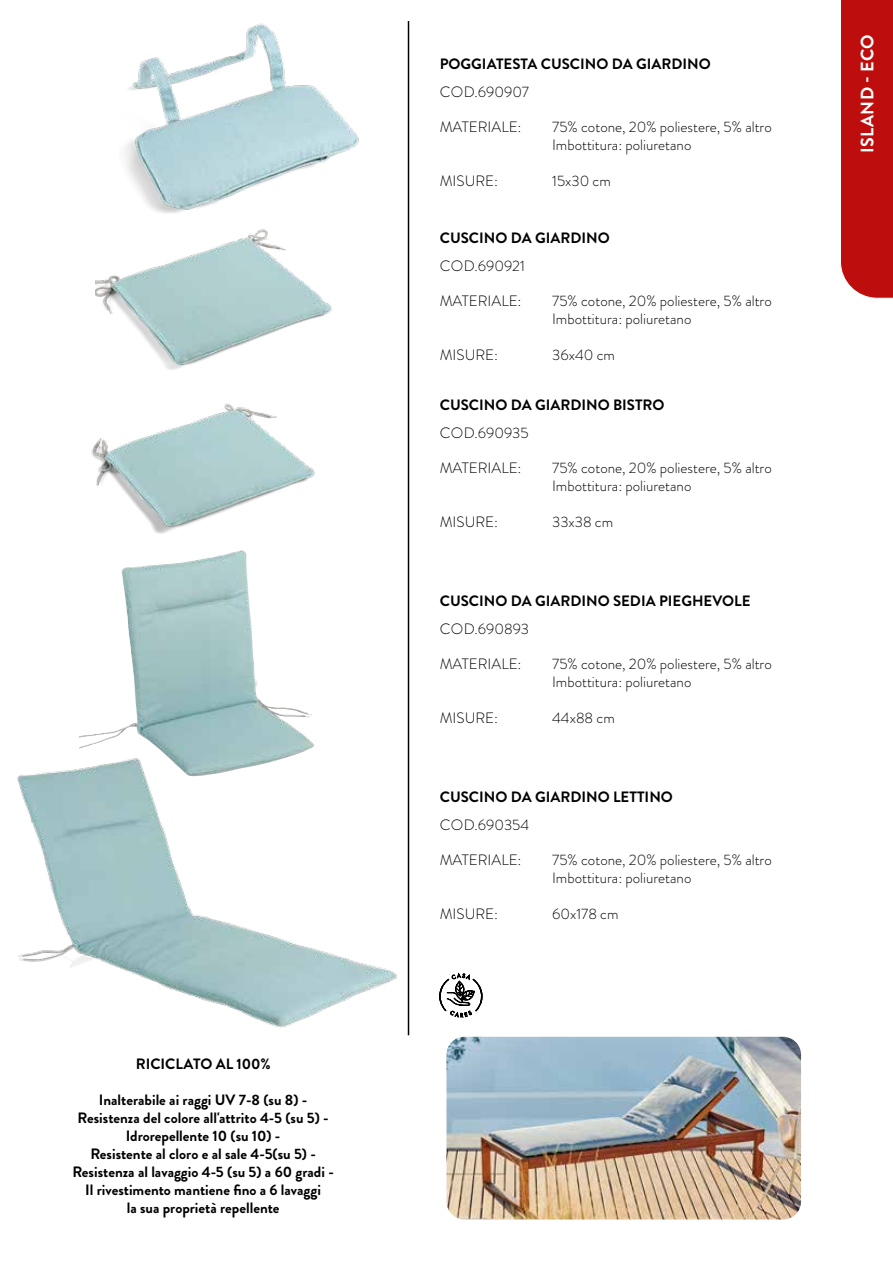
<style>
.page{position:relative;width:893px;height:1263px;background:#fff}
.page>*{position:absolute;margin:0;border:0;box-sizing:border-box;transform-origin:0 0}
.t1{font:700 18px "Brandon Grotesque";letter-spacing:.02em;color:#fff}
.t2{font:300 15px/18px "Brandon Grotesque";color:#000}
.t3{font:700 15px/18px "Brandon Grotesque";color:#000;text-align:center}
</style>
<div class="page">
<div style="left:840px;top:0;width:53px;height:298px;background:#bd0e0d"></div>
<img style="left:125px;top:23px;width:234px;height:189px">
<svg style="left:439px;top:973px;width:44px;height:44px"></svg>
<img style="left:89px;top:551px;width:151px;height:184px">
<img style="left:96px;top:212px;width:236px;height:158px">
<img style="left:91px;top:403px;width:224px;height:130px">
<hr style="left:408px;top:21px;width:1px;height:1014px;background:#000">
<img style="left:17px;top:751px;width:380px;height:277px">
<img style="left:446px;top:1037px;width:355px;height:182px">
<p class="t3" style="left:136px;top:1055px;width:136px">RICICLATO AL 100%</p>
<p class="t3" style="left:72px;top:1091px;width:263px">Inalterabile ai raggi UV 7-8 (su 8) - Resistenza del colore all'attrito 4-5 (su 5) - Idrorepellente 10 (su 10) -<br>Resistente al cloro e al sale 4-5(su 5) - Resistenza al lavaggio 4-5 (su 5) a 60 gradi - Il rivestimento mantiene fino a 6 lavaggi<br>la sua proprietà repellente</p>
<p class="t3" style="left:440px;top:55px;width:272px">POGGIATESTA CUSCINO DA GIARDINO</p>
<p class="t2" style="left:440px;top:83px;width:91px">COD.690907</p>
<p class="t2" style="left:440px;top:118px;width:83px">MATERIALE:</p>
<p class="t2" style="left:552px;top:118px;width:221px">75% cotone, 20% poliestere, 5% altro<br>Imbottitura: poliuretano</p>
<p class="t2" style="left:440px;top:172px;width:60px">MISURE:</p>
<p class="t2" style="left:552px;top:172px;width:60px">15x30 cm</p>
<p class="t3" style="left:440px;top:229px;width:171px">CUSCINO DA GIARDINO</p>
<p class="t2" style="left:440px;top:257px;width:87px">COD.690921</p>
<p class="t2" style="left:440px;top:292px;width:83px">MATERIALE:</p>
<p class="t2" style="left:552px;top:292px;width:221px">75% cotone, 20% poliestere, 5% altro<br>Imbottitura: poliuretano</p>
<p class="t2" style="left:440px;top:346px;width:60px">MISURE:</p>
<p class="t2" style="left:552px;top:346px;width:64px">36x40 cm</p>
<p class="t3" style="left:440px;top:396px;width:226px">CUSCINO DA GIARDINO BISTRO</p>
<p class="t2" style="left:440px;top:424px;width:90px">COD.690935</p>
<p class="t2" style="left:440px;top:459px;width:83px">MATERIALE:</p>
<p class="t2" style="left:552px;top:459px;width:221px">75% cotone, 20% poliestere, 5% altro<br>Imbottitura: poliuretano</p>
<p class="t2" style="left:440px;top:513px;width:60px">MISURE:</p>
<p class="t2" style="left:552px;top:513px;width:63px">33x38 cm</p>
<p class="t3" style="left:440px;top:592px;width:312px">CUSCINO DA GIARDINO SEDIA PIEGHEVOLE</p>
<p class="t2" style="left:440px;top:619px;width:91px">COD.690893</p>
<p class="t2" style="left:440px;top:654px;width:83px">MATERIALE:</p>
<p class="t2" style="left:552px;top:654px;width:221px">75% cotone, 20% poliestere, 5% altro<br>Imbottitura: poliuretano</p>
<p class="t2" style="left:440px;top:708px;width:60px">MISURE:</p>
<p class="t2" style="left:552px;top:708px;width:64px">44x88 cm</p>
<p class="t3" style="left:440px;top:788px;width:235px">CUSCINO DA GIARDINO LETTINO</p>
<p class="t2" style="left:440px;top:816px;width:91px">COD.690354</p>
<p class="t2" style="left:440px;top:851px;width:83px">MATERIALE:</p>
<p class="t2" style="left:552px;top:851px;width:221px">75% cotone, 20% poliestere, 5% altro<br>Imbottitura: poliuretano</p>
<p class="t2" style="left:440px;top:905px;width:60px">MISURE:</p>
<p class="t2" style="left:552px;top:905px;width:68px">60x178 cm</p>
<p class="t1" style="left:855px;top:153px;width:120px;rotate:-90deg">ISLAND - ECO</p>
</div>
